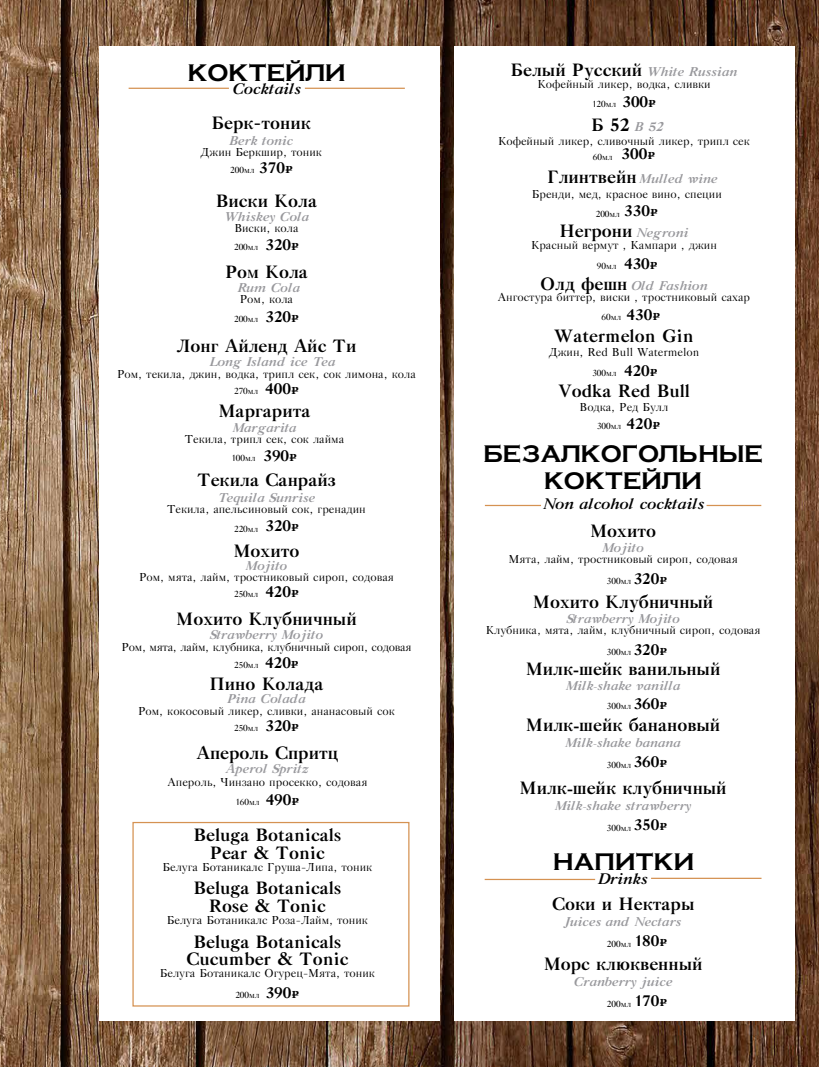
<style>
.page{position:relative;width:819px;height:1067px;background:#fff}
.page>*{position:absolute;margin:0;border:0;box-sizing:border-box;transform-origin:0 0}
.t1{font:700 23.75px/26.2px "Vacansia Extended C";color:#000;text-align:center}
.t2{font:700 17.5px/17.5px "Gazeta Titul C";color:#000;text-align:center}
.t3{font:italic 700 15px "Gazeta Titul C";color:#000}
.t4{font:700 15px "Gazeta Titul C";color:#000}
.t5{font:italic 700 12.5px "Gazeta Titul C";color:#98989c}
.t6{font:11.25px "Gazeta Titul C";color:#000}
.t7{font:11.25px "Gazeta Titul C";letter-spacing:-.02em;color:#000}
.t8{font:8.62px "Gazeta Titul C";color:#000}
.s1{font-family:"Federov 2";font-weight:400}
.s2{font-weight:700;font-size:15px}
.s3{font-family:"ALS Rubl";font-size:10px}
.s4{font-family:"ALS Rubl";font-weight:400;font-size:10px}
.s5{font-family:"Garamond"}
.s6{font-family:"Garamond";font-weight:400;font-style:normal}
</style>
<div class="page">
<img style="left:0;top:0;width:819px;height:1067px">
<div style="left:454px;top:46px;width:340px;height:974px;background:#fff"></div>
<div style="left:99px;top:46px;width:340px;height:974px;background:#fff"></div>
<hr style="left:129px;top:88px;width:100px;height:1px;background:#d59252">
<hr style="left:305px;top:88px;width:100px;height:1px;background:#d59252">
<hr style="left:485px;top:505px;width:56px;height:1px;background:#d59252">
<hr style="left:706px;top:505px;width:55px;height:1px;background:#d59252">
<hr style="left:651px;top:877px;width:110px;height:2px;background:#d59252">
<hr style="left:484px;top:878px;width:111px;height:2px;background:#d59252">
<div style="left:132px;top:822px;width:277px;height:184px;border:1px solid #d59252"></div>
<h1 class="t1" style="left:188px;top:60px;width:159px">КОКТЕЙЛИ</h1>
<h3 class="t3" style="left:232px;top:80px;width:71px">Cocktails</h3>
<h2 class="t2" style="left:211px;top:115px;width:101px">Берк<span class="s1">-</span>тоник</h2>
<p class="t8" style="left:230px;top:165px;width:64px">200мл <span class="s2">370</span><span class="s3">g</span></p>
<p class="t5" style="left:229px;top:133px;width:66px">Berk tonic</p>
<p class="t6" style="left:200px;top:146px;width:123px">Джин Беркшир, тоник</p>
<h2 class="t2" style="left:216px;top:192px;width:103px">Виски Кола</h2>
<p class="t8" style="left:234px;top:242px;width:66px">200мл <span class="s2">320</span><span class="s3">g</span></p>
<p class="t5" style="left:224px;top:209px;width:87px">Whiskey Cola</p>
<p class="t6" style="left:234px;top:222px;width:66px">Виски, кола</p>
<h2 class="t2" style="left:225px;top:264px;width:84px">Ром Кола</h2>
<p class="t8" style="left:234px;top:314px;width:66px">200мл <span class="s2">320</span><span class="s3">g</span></p>
<p class="t5" style="left:237px;top:280px;width:64px">Rum Cola</p>
<p class="t6" style="left:240px;top:293px;width:55px">Ром, кола</p>
<h2 class="t2" style="left:176px;top:338px;width:181px">Лонг Айленд Айс Ти</h2>
<p class="t8" style="left:234px;top:386px;width:66px">270мл <span class="s2">400</span><span class="s3">g</span></p>
<p class="t5" style="left:209px;top:354px;width:128px">Long Island ice Tea</p>
<h2 class="t2" style="left:218px;top:402px;width:93px">Маргарита</h2>
<p class="t8" style="left:232px;top:453px;width:66px">100мл <span class="s2">390</span><span class="s3">g</span></p>
<p class="t6" style="left:117px;top:367px;width:300px">Ром, текила, джин, водка, трипл сек, сок лимона, кола</p>
<p class="t5" style="left:232px;top:420px;width:66px">Margarita</p>
<h2 class="t2" style="left:197px;top:471px;width:140px">Текила Санрайз</h2>
<p class="t8" style="left:234px;top:523px;width:66px">220мл <span class="s2">320</span><span class="s3">g</span></p>
<p class="t6" style="left:185px;top:432px;width:161px">Текила, трипл сек, сок лайма</p>
<p class="t5" style="left:217px;top:490px;width:99px">Tequila Sunrise</p>
<h2 class="t2" style="left:233px;top:542px;width:68px">Мохито</h2>
<p class="t8" style="left:234px;top:589px;width:66px">250мл <span class="s2">420</span><span class="s3">g</span></p>
<p class="t6" style="left:167px;top:502px;width:200px">Текила, апельсиновый сок, гренадин</p>
<p class="t5" style="left:245px;top:558px;width:43px">Mojito</p>
<h2 class="t2" style="left:176px;top:610px;width:182px">Мохито Клубничный</h2>
<p class="t8" style="left:234px;top:660px;width:66px">250мл <span class="s2">420</span><span class="s3">g</span></p>
<p class="t6" style="left:139px;top:570px;width:256px">Ром, мята, лайм, тростниковый сироп, содовая</p>
<p class="t5" style="left:210px;top:627px;width:115px">Strawberry Mojito</p>
<p class="t7" style="left:121px;top:641px;width:291px">Ром, мята, лайм, клубника, клубничный сироп, содовая</p>
<h2 class="t2" style="left:209px;top:675px;width:115px">Пино Колада</h2>
<p class="t8" style="left:234px;top:723px;width:66px">250мл <span class="s2">320</span><span class="s3">g</span></p>
<p class="t5" style="left:227px;top:691px;width:80px">Pina Colada</p>
<p class="t6" style="left:138px;top:704px;width:258px">Ром, кокосовый ликер, сливки, ананасовый сок</p>
<h2 class="t2" style="left:196px;top:744px;width:143px">Апероль Спритц</h2>
<p class="t8" style="left:236px;top:796px;width:64px">160мл <span class="s2">490</span><span class="s3">g</span></p>
<p class="t5" style="left:226px;top:761px;width:84px">Aperol Spritz</p>
<p class="t6" style="left:167px;top:775px;width:201px">Апероль, Чинзано просекко, содовая</p>
<h2 class="t2" style="left:193px;top:826px;width:149px">Beluga Botanicals<br>Pear &amp; Tonic</h2>
<p class="t6" style="left:162px;top:860px;width:211px">Белуга Ботаникалс Груша¬Липа, тоник</p>
<h2 class="t2" style="left:193px;top:879px;width:149px">Beluga Botanicals<br>Rose &amp; Tonic</h2>
<p class="t6" style="left:167px;top:913px;width:203px">Белуга Ботаникалс Роза¬Лайм, тоник</p>
<h2 class="t2" style="left:186px;top:933px;width:164px">Beluga Botanicals<br>Cucumber &amp; Tonic</h2>
<p class="t6" style="left:160px;top:966px;width:217px">Белуга Ботаникалс Огурец¬Мята, тоник</p>
<p class="t8" style="left:235px;top:990px;width:65px">200мл <span class="s2">390</span><span class="s3">g</span></p>
<h2 class="t2" style="left:510px;top:61px;width:133px">Белый Русский</h2>
<p class="t8" style="left:592px;top:99px;width:65px">120мл <span class="s2">300</span><span class="s3">g</span></p>
<p class="t5" style="left:646px;top:64px;width:92px">White Russian</p>
<p class="t6" style="left:537px;top:78px;width:175px">Кофейный ликер, водка, сливки</p>
<h2 class="t2" style="left:591px;top:117px;width:40px">Б 52</h2>
<p class="t8" style="left:593px;top:152px;width:64px">60мл <span class="s2">300</span><span class="s3">g</span></p>
<p class="t5" style="left:634px;top:120px;width:30px">B 52</p>
<h2 class="t2" style="left:547px;top:168px;width:91px">Глинтвейн</h2>
<p class="t8" style="left:595px;top:208px;width:63px">200мл <span class="s2">330</span><span class="s3">g</span></p>
<p class="t6" style="left:498px;top:134px;width:253px">Кофейный ликер, сливочный ликер, трипл сек</p>
<p class="t5" style="left:639px;top:171px;width:80px">Mulled wine</p>
<p class="t6" style="left:532px;top:188px;width:191px">Бренди, мед, красное вино, специи</p>
<h2 class="t2" style="left:559px;top:223px;width:75px">Негрони</h2>
<p class="t8" style="left:597px;top:261px;width:62px">90мл <span class="s2">430</span><span class="s3">g</span></p>
<p class="t5" style="left:636px;top:225px;width:54px">Negroni</p>
<p class="t6" style="left:531px;top:238px;width:187px">Красный вермут , Кампари , джин</p>
<h2 class="t2" style="left:540px;top:275px;width:89px">Олд фешн</h2>
<p class="t5" style="left:630px;top:278px;width:78px">Old Fashion</p>
<p class="t6" style="left:498px;top:291px;width:254px">Ангостура биттер, виски , тростниковый сахар</p>
<h3 class="t4" style="left:626px;top:305px;width:35px">430<span class="s4">g</span></h3>
<p class="t8" style="left:601px;top:311px;width:21px">60мл</p>
<h2 class="t2" style="left:554px;top:327px;width:142px">Watermelon Gin</h2>
<p class="t8" style="left:592px;top:368px;width:67px">300мл <span class="s2">420</span><span class="s3">g</span></p>
<p class="t6" style="left:548px;top:345px;width:152px">Джин, Red Bull Watermelon</p>
<h2 class="t2" style="left:558px;top:383px;width:133px">Vodka Red Bull</h2>
<h3 class="t4" style="left:626px;top:415px;width:35px">420<span class="s4">g</span></h3>
<p class="t6" style="left:579px;top:400px;width:90px">Водка, Ред Булл</p>
<p class="t8" style="left:597px;top:421px;width:26px">300мл</p>
<h1 class="t1" style="left:483px;top:441px;width:281px">БЕЗАЛКОГОЛЬНЫЕ<br>КОКТЕЙЛИ</h1>
<h3 class="t3" style="left:543px;top:495px;width:163px">Non alcohol cocktails</h3>
<h2 class="t2" style="left:590px;top:523px;width:68px">Мохито</h2>
<p class="t8" style="left:607px;top:576px;width:62px">300мл <span class="s2">320</span><span class="s3">g</span></p>
<p class="t5" style="left:602px;top:540px;width:43px">Mojito</p>
<p class="t6" style="left:508px;top:553px;width:230px">Мята, лайм, тростниковый сироп, содовая</p>
<h2 class="t2" style="left:533px;top:593px;width:182px">Мохито Клубничный</h2>
<p class="t8" style="left:607px;top:647px;width:62px">300мл <span class="s2">320</span><span class="s3">g</span></p>
<p class="t5" style="left:566px;top:611px;width:115px">Strawberry Mojito</p>
<p class="t6" style="left:486px;top:623px;width:276px">Клубника, мята, лайм, клубничный сироп, содовая</p>
<h2 class="t2" style="left:525px;top:660px;width:196px">Милк<span class="s5">-</span>шейк ванильный</h2>
<p class="t8" style="left:607px;top:701px;width:62px">300мл <span class="s2">360</span><span class="s3">g</span></p>
<p class="t5" style="left:565px;top:678px;width:116px">Milk<span class="s6">-</span>shake vanilla</p>
<h2 class="t2" style="left:526px;top:717px;width:196px">Милк<span class="s5">-</span>шейк банановый</h2>
<p class="t8" style="left:607px;top:759px;width:62px">300мл <span class="s2">360</span><span class="s3">g</span></p>
<p class="t5" style="left:565px;top:735px;width:117px">Milk<span class="s6">-</span>shake banana</p>
<h2 class="t2" style="left:519px;top:779px;width:209px">Милк<span class="s5">-</span>шейк клубничный</h2>
<p class="t8" style="left:607px;top:822px;width:62px">300мл <span class="s2">350</span><span class="s3">g</span></p>
<p class="t5" style="left:554px;top:798px;width:138px">Milk<span class="s6">-</span>shake strawberry</p>
<h1 class="t1" style="left:553px;top:848px;width:142px">НАПИТКИ</h1>
<h3 class="t3" style="left:597px;top:869px;width:52px">Drinks</h3>
<h2 class="t2" style="left:551px;top:895px;width:144px">Соки и Нектары</h2>
<p class="t8" style="left:607px;top:938px;width:62px">200мл <span class="s2">180</span><span class="s3">g</span></p>
<p class="t5" style="left:564px;top:914px;width:118px">Juices and Nectars</p>
<h2 class="t2" style="left:543px;top:955px;width:160px">Морс клюквенный</h2>
<p class="t8" style="left:607px;top:998px;width:62px">200мл <span class="s2">170</span><span class="s3">g</span></p>
<p class="t5" style="left:573px;top:974px;width:101px">Cranberry juice</p>
</div>
